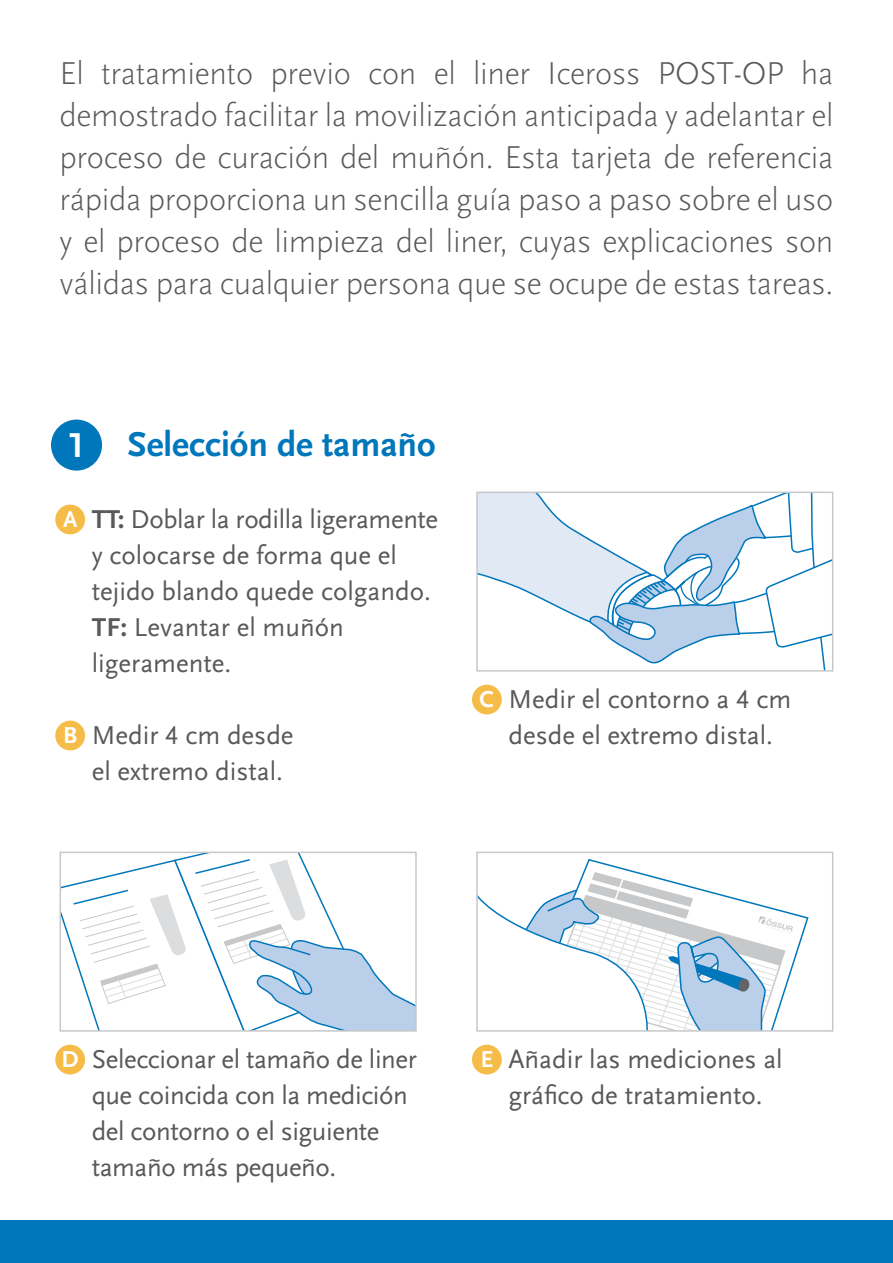
<style>
.page{position:relative;width:893px;height:1263px;background:#fff}
.page>*{position:absolute;margin:0;border:0;box-sizing:border-box;transform-origin:0 0}
.t1{font:700 36px "Scala Sans OT";color:#0076bb}
.t2{font:700 36px "Scala Sans OT";color:#fff}
.t3{font:300 33px/42px "Scala Sans OT";letter-spacing:-.01em;color:#58595b;text-align:justify}
.t4{font:27px/36px "Scala Sans OT";color:#58595b}
.s1{font-weight:700;font-size:24px;color:#fff}
.s2{font-weight:700}
</style>
<div class="page">
<div style="left:55px;top:505px;width:30px;height:29px;background:#f5bc47;border-radius:50%"></div>
<div style="left:472px;top:685px;width:30px;height:29px;background:#f5bc47;border-radius:50%"></div>
<div style="left:55px;top:721px;width:30px;height:29px;background:#f5bc47;border-radius:50%"></div>
<div style="left:55px;top:1045px;width:30px;height:29px;background:#f5bc47;border-radius:50%"></div>
<div style="left:472px;top:1045px;width:30px;height:29px;background:#f5bc47;border-radius:50%"></div>
<div style="left:0;top:1220px;width:893px;height:43px;background:#0076bb"></div>
<svg style="left:479px;top:495px;width:351px;height:174px"></svg>
<div style="left:476px;top:492px;width:357px;height:180px;border:2px solid #c7c8ca"></div>
<svg style="left:583px;top:859px;width:226px;height:104px"></svg>
<svg style="left:479px;top:872px;width:315px;height:157px"></svg>
<div style="left:476px;top:852px;width:357px;height:180px;border:2px solid #c7c8ca"></div>
<svg style="left:63px;top:855px;width:351px;height:174px"></svg>
<div style="left:60px;top:852px;width:357px;height:180px;border:2px solid #c7c8ca"></div>
<div style="left:51px;top:420px;width:51px;height:51px;background:#0076bb;border-radius:50%"></div>
<p class="t3" style="left:60px;top:53px;width:775px">El tratamiento previo con el liner Iceross POST-OP ha demostrado facilitar la movilización anticipada y adelantar el proceso de curación del muñón. Esta tarjeta de referencia rápida proporciona un sencilla guía paso a paso sobre el uso y el proceso de limpieza del liner, cuyas explicaciones son válidas para cualquier persona que se ocupe de estas tareas.</p>
<h1 class="t2" style="left:68px;top:425px;width:19px">1</h1>
<h1 class="t1" style="left:128px;top:424px;width:310px">Selección de tamaño</h1>
<p class="t4" style="left:92px;top:501px;width:348px;text-indent:-29px"><span class="s1">A</span> <span class="s2">TT:</span> Doblar la rodilla ligeramente y colocarse de forma que el tejido blando quede colgando.<br><span class="s2">TF:</span> Levantar el muñón ligeramente.</p>
<p class="t4" style="left:480px;top:681px;width:313px"><span class="s1">C</span> Medir el contorno a 4 cm</p>
<p class="t4" style="left:63px;top:717px;width:232px"><span class="s1">B</span> Medir 4 cm desde</p>
<p class="t4" style="left:508px;top:717px;width:266px">desde el extremo distal.</p>
<p class="t4" style="left:92px;top:753px;width:193px">el extremo distal.</p>
<p class="t4" style="left:92px;top:1041px;width:327px;text-indent:-30px"><span class="s1">D</span> Seleccionar el tamaño de liner que coincida con la medición del contorno o el siguiente tamaño más pequeño.</p>
<p class="t4" style="left:480px;top:1041px;width:304px;text-align:center"><span class="s1">E</span> Añadir las mediciones al gráfico de tratamiento.</p>
</div>
